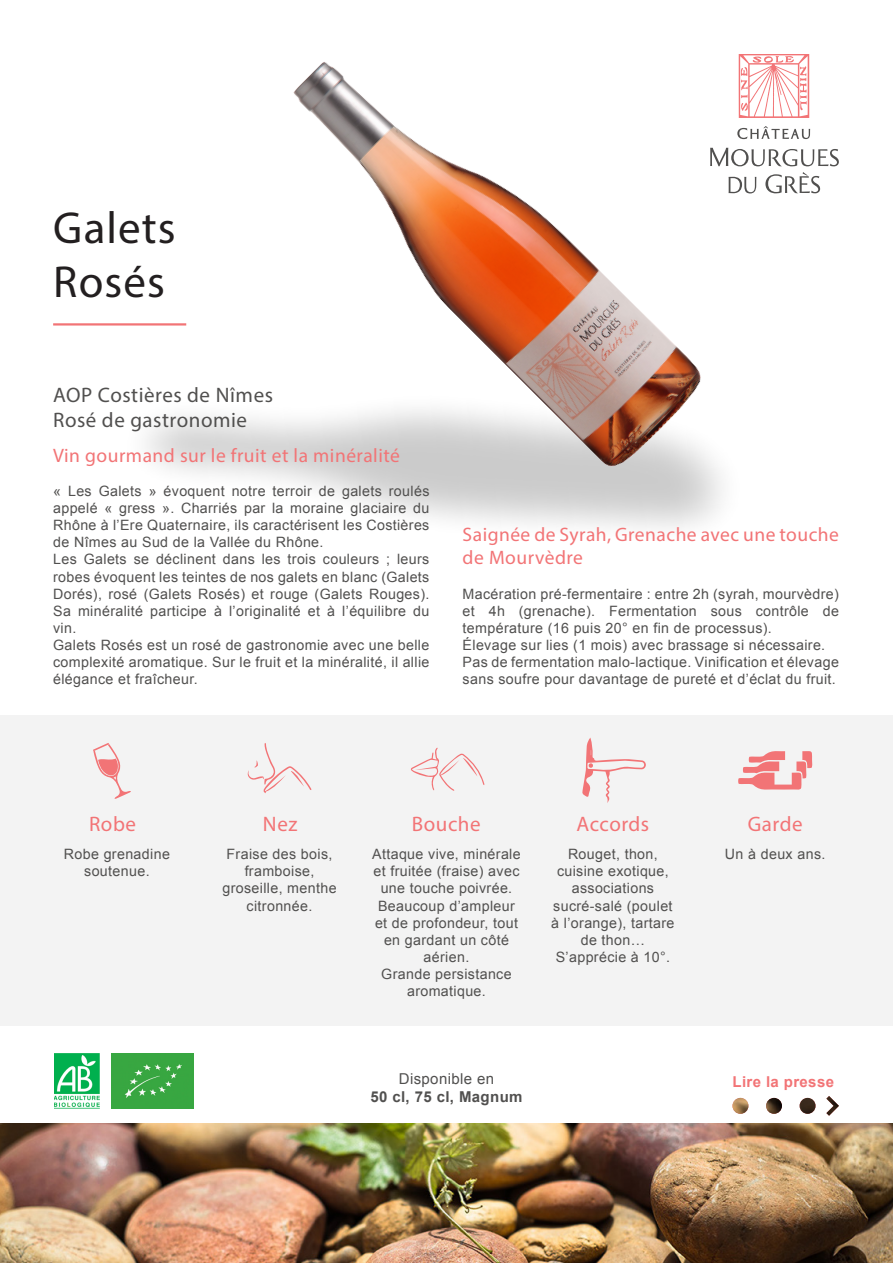
<style>
.page{position:relative;width:893px;height:1263px;background:#fff}
.page>*{position:absolute;margin:0;border:0;box-sizing:border-box;transform-origin:0 0}
.t1{font:45px "Myriad Pro";letter-spacing:.025em;color:#231f20}
.t2{font:21px "Myriad Pro";letter-spacing:.025em;color:#51504f}
.t3{font:21px "Myriad Pro";letter-spacing:.025em;color:#f27476}
.t4{font:19.5px/23.4px "Myriad Pro";letter-spacing:.025em;color:#f27476}
.t5{font:700 15px "Arial";letter-spacing:.025em;color:#51504f}
.t6{font:15px "Arial";letter-spacing:.025em;color:#51504f}
.t7{font:700 15px "Arial";letter-spacing:.025em;color:#f27476}
.t8{font:14.25px/17.1px "Arial";letter-spacing:.025em;color:#51504f;text-align:center}
</style>
<div class="page">
<div style="left:0;top:715px;width:893px;height:311px;background:#f3f3f3"></div>
<img style="left:800px;top:1098px;width:15px;height:16px;border-radius:8px">
<img style="left:0;top:1123px;width:893px;height:140px">
<hr style="left:53px;top:323px;width:133px;height:3px;background:#f27476">
<svg style="left:93px;top:743px;width:38px;height:56px"></svg>
<svg style="left:247px;top:743px;width:64px;height:50px"></svg>
<svg style="left:410px;top:748px;width:74px;height:43px"></svg>
<svg style="left:582px;top:737px;width:64px;height:66px"></svg>
<svg style="left:738px;top:751px;width:75px;height:39px"></svg>
<img style="left:766px;top:1098px;width:16px;height:16px;border-radius:8px">
<img style="left:732px;top:1098px;width:16px;height:16px;border-radius:8px">
<img style="left:826px;top:1096px;width:13px;height:20px">
<img style="left:54px;top:1053px;width:46px;height:56px">
<img style="left:111px;top:1053px;width:83px;height:55px">
<img style="left:263px;top:62px;width:447px;height:412px">
<svg style="left:737px;top:126px;width:73px;height:13px"></svg>
<svg style="left:739px;top:54px;width:70px;height:64px"></svg>
<svg style="left:710px;top:148px;width:129px;height:46px"></svg>
<p class="t1" style="left:53px;top:200px;width:124px">Galets</p>
<p class="t1" style="left:53px;top:254px;width:113px">Rosés</p>
<p class="t2" style="left:53px;top:382px;width:221px">AOP Costières de Nîmes</p>
<p class="t2" style="left:53px;top:407px;width:195px">Rosé de gastronomie</p>
<p class="t4" style="left:53px;top:443px;width:348px">Vin gourmand sur le fruit et la minéralité</p>
<p class="t8" style="left:53px;top:483px;width:378px;text-align:justify">« Les Galets » évoquent notre terroir de galets roulés appelé « gress ». Charriés par la moraine glaciaire du Rhône à l’Ere Quaternaire, ils caractérisent les Costières de Nîmes au Sud de la Vallée du Rhône.</p>
<p class="t8" style="left:53px;top:551px;width:378px;text-align:justify">Les Galets se déclinent dans les trois couleurs ; leurs robes évoquent les teintes de nos galets en blanc (Galets Dorés), rosé (Galets Rosés) et rouge (Galets Rouges).<br>Sa minéralité participe à l’originalité et à l’équilibre du vin.</p>
<p class="t8" style="left:53px;top:636px;width:378px;text-align:justify">Galets Rosés est un rosé de gastronomie avec une belle complexité aromatique. Sur le fruit et la minéralité, il allie élégance et fraîcheur.</p>
<p class="t4" style="left:463px;top:522px;width:378px">Saignée de Syrah, Grenache avec une touche de Mourvèdre</p>
<p class="t8" style="left:463px;top:585px;width:378px;text-align:justify">Macération pré-fermentaire : entre 2h (syrah, mourvèdre) et 4h (grenache). Fermentation sous contrôle de température (16 puis 20° en fin de processus).</p>
<p class="t8" style="left:463px;top:636px;width:364px">Élevage sur lies (1 mois) avec brassage si nécessaire.</p>
<p class="t8" style="left:463px;top:654px;width:378px;text-align:left">Pas de fermentation malo-lactique. Vinification et élevage sans soufre pour davantage de pureté et d’éclat du fruit.</p>
<p class="t3" style="left:89px;top:811px;width:48px">Robe</p>
<p class="t8" style="left:64px;top:846px;width:108px">Robe grenadine soutenue.</p>
<p class="t3" style="left:263px;top:811px;width:36px">Nez</p>
<p class="t8" style="left:222px;top:846px;width:116px">Fraise des bois, framboise, groseille, menthe citronnée.</p>
<p class="t3" style="left:412px;top:811px;width:70px">Bouche</p>
<p class="t8" style="left:372px;top:846px;width:150px">Attaque vive, minérale et fruitée (fraise) avec une touche poivrée.</p>
<p class="t8" style="left:375px;top:897px;width:144px">Beaucoup d’ampleur et de profondeur, tout en gardant un côté aérien.</p>
<p class="t8" style="left:381px;top:965px;width:132px">Grande persistance aromatique.</p>
<p class="t6" style="left:399px;top:1069px;width:97px">Disponible en</p>
<p class="t5" style="left:370px;top:1087px;width:154px">50 cl, 75 cl, Magnum</p>
<p class="t3" style="left:577px;top:811px;width:74px">Accords</p>
<p class="t8" style="left:551px;top:846px;width:125px">Rouget, thon, cuisine exotique, associations sucré-salé (poulet à l’orange), tartare de thon…</p>
<p class="t8" style="left:556px;top:948px;width:116px">S’apprécie à 10°.</p>
<p class="t3" style="left:748px;top:811px;width:56px">Garde</p>
<p class="t8" style="left:725px;top:846px;width:102px">Un à deux ans.</p>
<p class="t7" style="left:732px;top:1071px;width:103px">Lire la presse</p>
</div>
